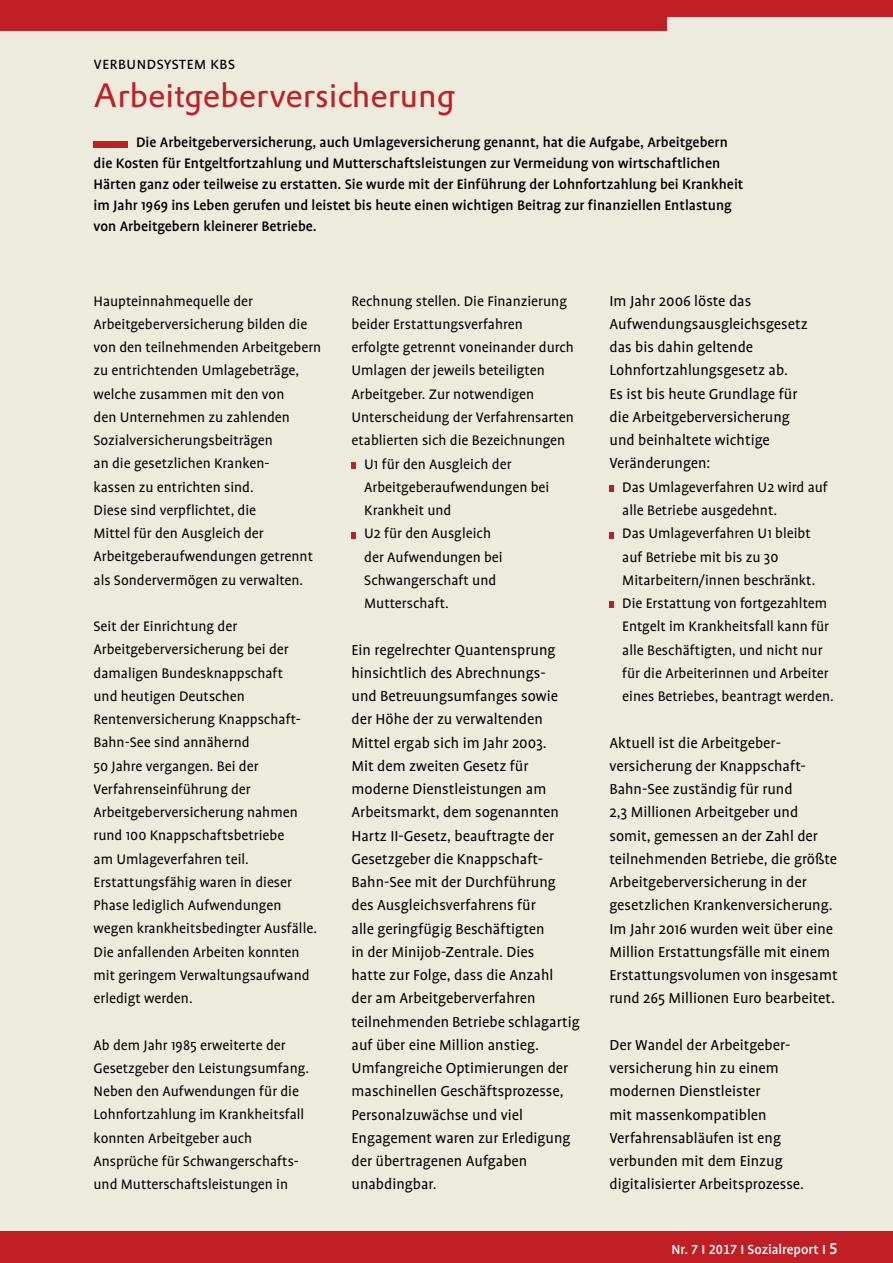
<style>
.page{position:relative;width:893px;height:1263px;background:#fff}
.page>*{position:absolute;margin:0;border:0;box-sizing:border-box;transform-origin:0 0}
.t1{font:33px "DTL Prokyon T";letter-spacing:-.005em;color:#c11f26}
.t2{font:18px "Profile SC";color:#000}
.t3{font:16.5px/23.2px "Profile";color:#000}
.t4{font:15.75px/23.2px "Profile";color:#000}
.t5{font:500 15.75px/21px "Profile";color:#000}
.t6{font:500 15px "Profile";color:#fff}
.s1{font-family:"Profile NO"}
.s2{font-family:"Profile NO";font-size:18px}
</style>
<div class="page">
<div style="left:0;top:0;width:893px;height:32px;background:#c11f26"></div>
<div style="left:0;top:1231px;width:893px;height:32px;background:#c11f26"></div>
<div style="left:0;top:32px;width:893px;height:1199px;background:#edebdd"></div>
<div style="left:668px;top:17px;width:225px;height:38px;background:#edebdd"></div>
<div style="left:94px;top:141px;width:34px;height:6px;background:#c11f26"></div>
<svg style="left:351px;top:462px;width:5px;height:6px"></svg>
<svg style="left:351px;top:532px;width:5px;height:6px"></svg>
<svg style="left:609px;top:485px;width:5px;height:7px"></svg>
<svg style="left:609px;top:532px;width:5px;height:6px"></svg>
<svg style="left:609px;top:602px;width:5px;height:6px"></svg>
<p class="t2" style="left:94px;top:54px;width:143px">verbundsystem kbs</p>
<h1 class="t1" style="left:94px;top:73px;width:363px">Arbeitgeberversicherung</h1>
<p class="t5" style="left:94px;top:132px;width:651px;text-indent:43px">Die Arbeitgeberversicherung, auch Umlageversicherung genannt, hat die Aufgabe, Arbeitgebern die Kosten für Entgeltfortzahlung und Mutterschaftsleistungen zur Vermeidung von wirtschaftlichen Härten ganz oder teilweise zu erstatten. Sie wurde mit der Einführung der Lohnfortzahlung bei Krankheit im Jahr 1969 ins Leben gerufen und leistet bis heute einen wichtigen Beitrag zur finanziellen Entlastung von Arbeitgebern kleinerer Betriebe.</p>
<p class="t4" style="left:94px;top:289px;width:229px">Haupteinnahmequelle der<br>Arbeitgeberversicherung bilden die von den teilnehmenden Arbeitgebern zu entrichtenden Umlagebeträge, welche zusammen mit den von<br>den Unternehmen zu zahlenden<br>Sozialversicherungsbeiträgen<br>an die gesetzlichen Kranken-<br>kassen zu entrichten sind.<br>Diese sind verpflichtet, die<br>Mittel für den Ausgleich der<br>Arbeitgeberaufwendungen getrennt als Sondervermögen zu verwalten.</p>
<p class="t4" style="left:94px;top:615px;width:225px">Seit der Einrichtung der<br>Arbeitgeberversicherung bei der damaligen Bundesknappschaft<br>und heutigen Deutschen<br>Rentenversicherung Knappschaft-<br>Bahn-See sind annähernd<br>50 Jahre vergangen. Bei der<br>Verfahrenseinführung der<br>Arbeitgeberversicherung nahmen rund 100 Knappschaftsbetriebe<br>am Umlageverfahren teil.<br>Erstattungsfähig waren in dieser<br>Phase lediglich Aufwendungen wegen krankheitsbedingter Ausfälle.<br>Die anfallenden Arbeiten konnten mit geringem Verwaltungsaufwand erledigt werden.</p>
<p class="t4" style="left:94px;top:1033px;width:217px">Ab dem Jahr 1985 erweiterte der<br>Gesetzgeber den Leistungsumfang.<br>Neben den Aufwendungen für die<br>Lohnfortzahlung im Krankheitsfall konnten Arbeitgeber auch<br>Ansprüche für Schwangerschafts&shy;und Mutterschaftsleistungen in</p>
<p class="t4" style="left:351px;top:289px;width:217px">Rechnung stellen. Die Finanzierung</p>
<p class="t4" style="left:351px;top:313px;width:173px">beider Erstattungsverfahren</p>
<p class="t4" style="left:351px;top:336px;width:224px">erfolgte getrennt voneinander durch</p>
<p class="t4" style="left:351px;top:359px;width:195px">Umlagen der jeweils beteiligten</p>
<p class="t4" style="left:351px;top:382px;width:184px">Arbeitgeber. Zur notwendigen</p>
<p class="t4" style="left:351px;top:405px;width:224px">Unterscheidung der Verfahrensarten</p>
<p class="t4" style="left:351px;top:429px;width:215px">etablierten sich die Bezeichnungen</p>
<p class="t4" style="left:364px;top:452px;width:149px">U1 für den Ausgleich der</p>
<p class="t4" style="left:364px;top:475px;width:187px">Arbeitgeberaufwendungen bei</p>
<p class="t4" style="left:364px;top:499px;width:89px">Krankheit und</p>
<p class="t4" style="left:364px;top:522px;width:128px">U2 für den Ausgleich</p>
<p class="t4" style="left:364px;top:545px;width:140px">der Aufwendungen bei</p>
<p class="t4" style="left:364px;top:568px;width:134px">Schwangerschaft und</p>
<p class="t4" style="left:364px;top:592px;width:86px">Mutterschaft.</p>
<p class="t3" style="left:351px;top:638px;width:230px">Ein regelrechter Quantensprung hinsichtlich des Abrechnungs-<br>und Betreuungsumfanges sowie der Höhe der zu verwaltenden<br>Mittel ergab sich im Jahr 2003.<br>Mit dem zweiten Gesetz für moderne Dienstleistungen am<br>Arbeitsmarkt, dem sogenannten<br>Hartz II-Gesetz, beauftragte der<br>Gesetzgeber die Knappschaft-<br>Bahn-See mit der Durchführung des Ausgleichsverfahrens für<br>alle geringfügig Beschäftigten<br>in der Minijob-Zentrale. Dies<br>hatte zur Folge, dass die Anzahl<br>der am Arbeitgeberverfahren teilnehmenden Betriebe schlagartig auf über eine Million anstieg.<br>Umfangreiche Optimierungen der maschinellen Geschäftsprozesse,<br>Personalzuwächse und viel<br>Engagement waren zur Erledigung der übertragenen Aufgaben unabdingbar.</p>
<p class="t3" style="left:609px;top:289px;width:200px">Im Jahr 2006 löste das<br>Aufwendungsausgleichsgesetz das bis dahin geltende<br>Lohnfortzahlungsgesetz ab.<br>Es ist bis heute Grundlage für die Arbeitgeberversicherung und beinhaltete wichtige<br>Veränderungen:</p>
<p class="t4" style="left:622px;top:475px;width:213px">Das Umlageverfahren U2 wird auf alle Betriebe ausgedehnt.<br>Das Umlageverfahren U1 bleibt auf Betriebe mit bis zu 30<br>Mitarbeitern/innen beschränkt.<br>Die Erstattung von fortgezahltem<br>Entgelt im Krankheitsfall kann für alle Beschäftigten, und nicht nur für die Arbeiterinnen und Arbeiter eines Betriebes, beantragt werden.</p>
<p class="t3" style="left:609px;top:731px;width:230px">Aktuell ist die Arbeitgeber&shy;versicherung der Knappschaft-Bahn-See zuständig für rund<br>2,3 Millionen Arbeitgeber und somit, gemessen an der Zahl der teilnehmenden Betriebe, die größte Arbeitgeberversicherung in der gesetzlichen Krankenversicherung.<br>Im Jahr 2016 wurden weit über eine Million Erstattungsfälle mit einem Erstattungsvolumen von insgesamt rund 265 Millionen Euro bearbeitet.</p>
<p class="t3" style="left:609px;top:1033px;width:196px">Der Wandel der Arbeitgeber&shy;versicherung hin zu einem modernen Dienstleister<br>mit massenkompatiblen<br>Verfahrensabläufen ist eng verbunden mit dem Einzug digitalisierter Arbeitsprozesse.</p>
<p class="t6" style="left:671px;top:1241px;width:168px">Nr. <span class="s1">7</span> I <span class="s1">2017</span> I Sozialreport I <span class="s2">5</span></p>
</div>
